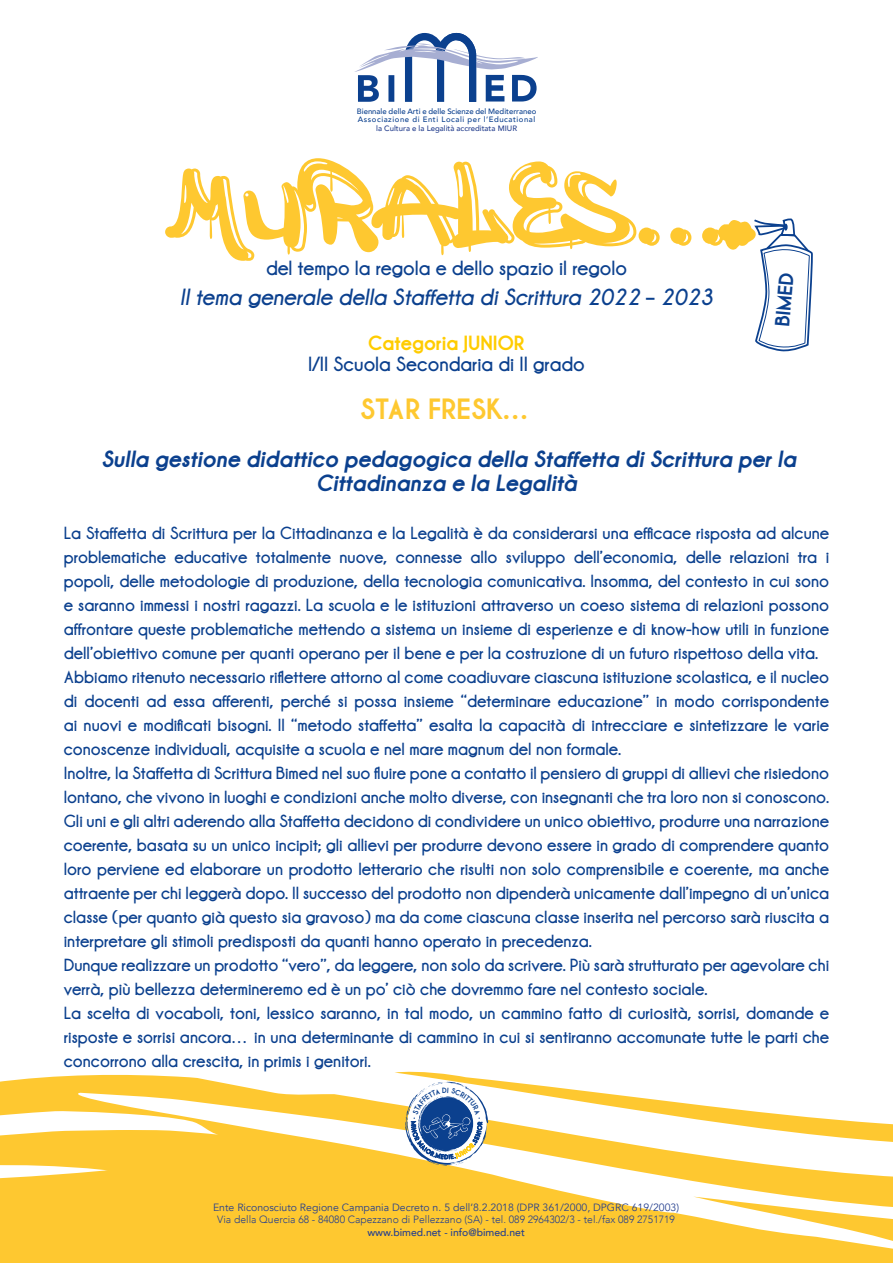
<style>
.page{position:relative;width:893px;height:1263px;background:#fff}
.page>*{position:absolute;margin:0;border:0;box-sizing:border-box;transform-origin:0 0}
.t1{font:99px "a Attack Graffiti";letter-spacing:.04em;color:#fec830}
.t2{font:700 30px "Champagne&Limousines Thick";color:#fec830}
.t3{font:italic 700 24px/24px "Champagne&Limousines Thick";color:#0b408e;text-align:center}
.t4{font:italic 24px "Champagne&Limousines Thick";color:#0b408e}
.t5{font:21px "Champagne&Limousines Thick";color:#0b408e}
.t6{font:700 21px "Champagne&Limousines Thick";color:#fc0}
.t7{font:700 21px "Champagne&Limousines Thick";color:#0b408e}
.No_Spacing{font:18px/24px "Champagne&Limousines Thick";color:#0b408e;text-align:justify}
.t8{font:300 10.5px "Avenir";color:#253f8e}
.t9{font:10.5px "Avenir";color:#253f8e}
.t10{font:500 10.5px "Avenir";color:#253f8e}
.t11{font:500 7.8px "Avenir";color:#0b408e}
.t12{font:500 7.8px "Avenir";letter-spacing:.07em;color:#0b408e}
.t13{font:500 7.8px "Avenir";color:#253f8e}
</style>
<div class="page">
<svg style="left:0;top:1071px;width:893px;height:192px;fill:#fec830"></svg>
<svg style="left:354px;top:32px;width:184px;height:70px"></svg>
<svg style="left:718px;top:218px;width:95px;height:133px"></svg>
<svg style="left:405px;top:1081px;width:83px;height:85px"></svg>
<p class="t11" style="left:357px;top:105px;width:181px">Biennale delle Arti e delle Scienze del Mediterraneo</p>
<p class="t12" style="left:358px;top:113px;width:179px">Associazione di Enti Locali per l’Educational</p>
<p class="t13" style="left:376px;top:121px;width:142px">la Cultura e la Legalità accreditata MIUR</p>
<p class="t1" style="left:170px;top:156px;width:555px">Murales...</p>
<p class="t5" style="left:266px;top:256px;width:362px">del tempo la regola e dello spazio il regolo</p>
<p class="t4" style="left:180px;top:284px;width:535px">Il tema generale della Staffetta di Scrittura 2022 – 2023</p>
<p class="t6" style="left:368px;top:331px;width:158px">Categoria JUNIOR</p>
<p class="t5" style="left:308px;top:352px;width:278px">I/II Scuola Secondaria di II grado</p>
<p class="t2" style="left:360px;top:391px;width:173px">STAR FRESK…</p>
<p class="t3" style="left:101px;top:448px;width:696px">Sulla gestione didattico pedagogica della Staffetta di Scrittura per la<br>Cittadinanza e la Legalità</p>
<p class="No_Spacing" style="left:64px;top:521px;width:767px">La Staffetta di Scrittura per la Cittadinanza e la Legalità è da considerarsi una efficace risposta ad alcune problematiche educative totalmente nuove, connesse allo sviluppo dell’economia, delle relazioni tra i popoli, delle metodologie di produzione, della tecnologia comunicativa. Insomma, del contesto in cui sono e saranno immessi i nostri ragazzi. La scuola e le istituzioni attraverso un coeso sistema di relazioni possono affrontare queste problematiche mettendo a sistema un insieme di esperienze e di know-how utili in funzione dell’obiettivo comune per quanti operano per il bene e per la costruzione di un futuro rispettoso della vita.</p>
<p class="No_Spacing" style="left:64px;top:665px;width:767px">Abbiamo ritenuto necessario riflettere attorno al come coadiuvare ciascuna istituzione scolastica, e il nucleo di docenti ad essa afferenti, perché si possa insieme “determinare educazione” in modo corrispondente ai nuovi e modificati bisogni. Il “metodo staffetta” esalta la capacità di intrecciare e sintetizzare le varie conoscenze individuali, acquisite a scuola e nel mare magnum del non formale.</p>
<p class="No_Spacing" style="left:64px;top:761px;width:767px">Inoltre, la Staffetta di Scrittura Bimed nel suo fluire pone a contatto il pensiero di gruppi di allievi che risiedono lontano, che vivono in luoghi e condizioni anche molto diverse, con insegnanti che tra loro non si conoscono.<br>Gli uni e gli altri aderendo alla Staffetta decidono di condividere un unico obiettivo, produrre una narrazione coerente, basata su un unico incipit; gli allievi per produrre devono essere in grado di comprendere quanto loro perviene ed elaborare un prodotto letterario che risulti non solo comprensibile e coerente, ma anche attraente per chi leggerà dopo. Il successo del prodotto non dipenderà unicamente dall’impegno di un’unica classe (per quanto già questo sia gravoso) ma da come ciascuna classe inserita nel percorso sarà riuscita a interpretare gli stimoli predisposti da quanti hanno operato in precedenza.</p>
<p class="No_Spacing" style="left:64px;top:953px;width:767px">Dunque realizzare un prodotto “vero”, da leggere, non solo da scrivere. Più sarà strutturato per agevolare chi verrà, più bellezza determineremo ed è un po’ ciò che dovremmo fare nel contesto sociale.</p>
<p class="No_Spacing" style="left:64px;top:1001px;width:767px">La scelta di vocaboli, toni, lessico saranno, in tal modo, un cammino fatto di curiosità, sorrisi, domande e risposte e sorrisi ancora… in una determinante di cammino in cui si sentiranno accomunate tutte le parti che concorrono alla crescita, in primis i genitori.</p>
<p class="t7" style="left:769px;top:325px;width:55px;rotate:-85deg">BIMED</p>
<p class="t9" style="left:213px;top:1201px;width:468px">Ente Riconosciuto Regione Campania Decreto n. 5 dell’8.2.2018 (DPR 361/2000, DPGRC 619/2003)</p>
<p class="t8" style="left:217px;top:1213px;width:459px">Via della Quercia 68 - 84080 Capezzano di Pellezzano (SA) - tel. 089 2964302/3 - tel./fax 089 2751719</p>
<p class="t10" style="left:367px;top:1223px;width:159px">www.bimed.net - info@bimed.net</p>
</div>
